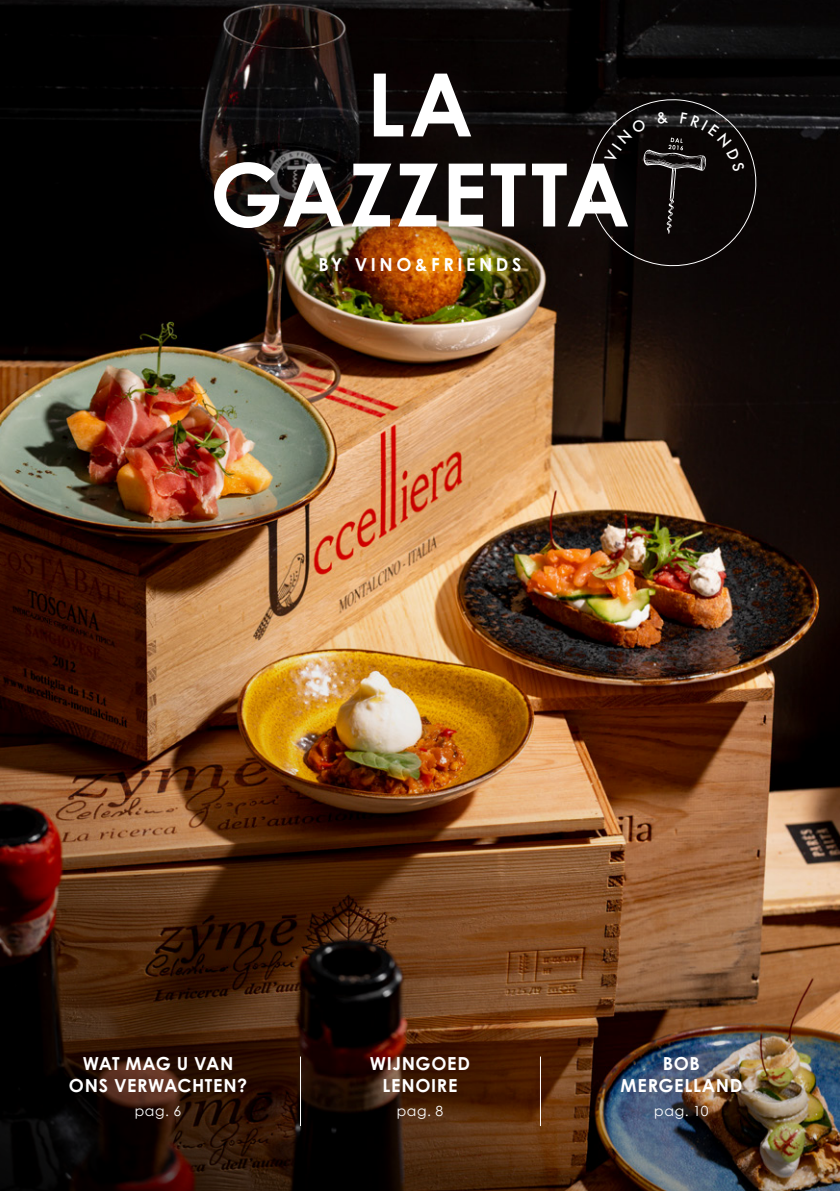
<style>
.page{position:relative;width:840px;height:1191px;background:#fff}
.page>*{position:absolute;margin:0;border:0;box-sizing:border-box;transform-origin:0 0}
.t1{font:700 87.4px "Century Gothic Pro";letter-spacing:.03em;color:#fff}
.t2{font:700 18px/22px "Century Gothic Pro";letter-spacing:.035em;color:#fff;text-align:center}
.t3{font:700 18px "Century Gothic Pro";letter-spacing:.2em;color:#fff}
.t4{font:700 18px "Century Gothic Pro";color:#fff}
.t5{font:14px "Century Gothic Pro";letter-spacing:.045em;color:#fff}
</style>
<div class="page">
<img style="left:0;top:0;width:839px;height:1191px">
<div style="left:192px;top:51px;width:472px;height:260px;background:#231f20;opacity:.5"></div>
<hr style="left:300px;top:1056px;width:1px;height:70px;background:#fff">
<hr style="left:539px;top:1056px;width:1px;height:70px;background:#fff">
<svg style="left:585px;top:96px;width:174px;height:173px;background:#130f0f"></svg>
<p class="t1" style="left:366px;top:50px;width:108px">LA</p>
<p class="t1" style="left:209px;top:140px;width:422px">GAZZETTA</p>
<p class="t3" style="left:318px;top:254px;width:204px">BY VINO&amp;FRIENDS</p>
<p class="t4" style="left:83px;top:1052px;width:152px">WAT MAG U VAN</p>
<p class="t2" style="left:69px;top:1074px;width:179px">ONS VERWACHTEN?</p>
<p class="t5" style="left:135px;top:1102px;width:48px">pag. 6</p>
<p class="t2" style="left:369px;top:1052px;width:102px">WIJNGOED</p>
<p class="t2" style="left:382px;top:1074px;width:76px">LENOIRE</p>
<p class="t5" style="left:396px;top:1102px;width:48px">pag. 8</p>
<p class="t2" style="left:620px;top:1052px;width:123px">BOB<br>MERGELLAND</p>
<p class="t5" style="left:654px;top:1102px;width:56px">pag. 10</p>
</div>
